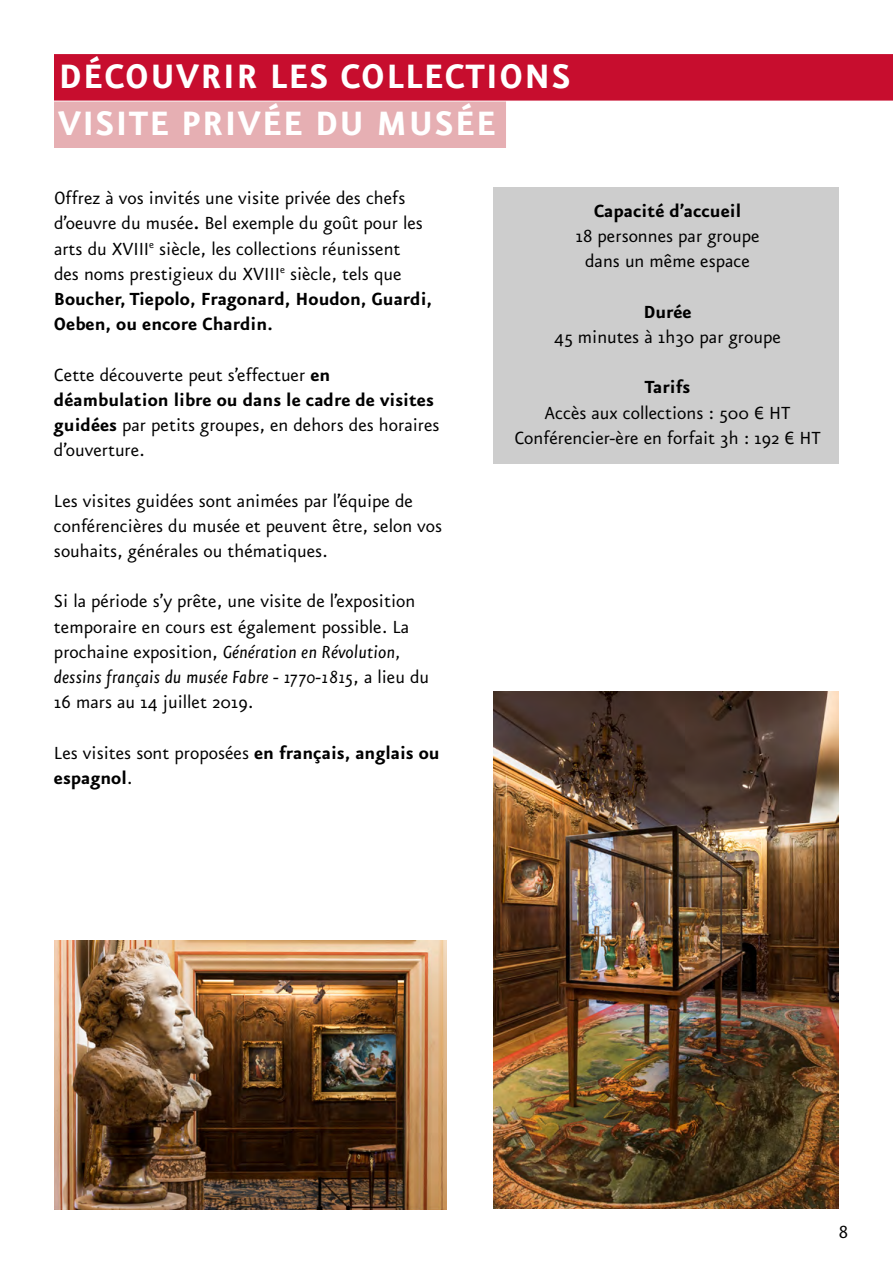
<style>
.page{position:relative;width:893px;height:1263px;background:#fff}
.page>*{position:absolute;margin:0;border:0;box-sizing:border-box;transform-origin:0 0}
.t1{font:700 40.5px "Eureka Sans Pro";letter-spacing:.03em;color:#fff}
.t2{font:21px/25.2px "Eureka Sans Pro";color:#000}
.t3{font:700 21px/25.2px "Eureka Sans Pro";color:#000}
.s1{font-weight:700}
.s2{font-style:italic}
.s3{font-weight:400}
</style>
<div class="page">
<div style="left:54px;top:54px;width:839px;height:47px;background:#c70d2e"></div>
<div style="left:493px;top:188px;width:346px;height:276px;background:#cdcdcd"></div>
<img style="left:493px;top:691px;width:346px;height:518px">
<img style="left:54px;top:940px;width:392px;height:269px">
<div style="left:54px;top:101px;width:452px;height:47px;background:#e6afb3"></div>
<h1 class="t1" style="left:58px;top:52px;width:513px">DÉCOUVRIR LES COLLECTIONS</h1>
<h1 class="t1" style="left:58px;top:99px;width:439px">VISITE PRIVÉE DU MUSÉE</h1>
<p class="t2" style="left:54px;top:185px;width:380px">Offrez à vos invités une visite privée des chefs d’oeuvre du musée<span class="s1">.</span> Bel exemple du goût pour les arts du XVIII<sup>e</sup> siècle, les collections réunissent<br>des noms prestigieux du XVIII<sup>e</sup> siècle, tels que <span class="s1">Boucher, Tiepolo, Fragonard, Houdon, Guardi, Oeben, ou encore Chardin.</span></p>
<p class="t2" style="left:54px;top:362px;width:387px">Cette découverte peut s’effectuer <span class="s1">en déambulation libre ou dans le cadre de visites guidées</span> par petits groupes, en dehors des horaires d’ouverture.</p>
<p class="t2" style="left:54px;top:488px;width:390px">Les visites guidées sont animées par l’équipe de conférencières du musée et peuvent être, selon vos souhaits, générales ou thématiques.</p>
<p class="t2" style="left:54px;top:588px;width:377px">Si la période s’y prête, une visite de l’exposition temporaire en cours est également possible. La prochaine exposition, <span class="s2">Génération en Révolution, dessins français du musée Fabre - 1770-1815</span>, a lieu du 16 mars au 14 juillet 2019.</p>
<p class="t3" style="left:54px;top:739px;width:387px"><span class="s3">Les visites sont proposées</span> en français, anglais ou espagnol<span class="s3">.</span></p>
<p class="t3" style="left:594px;top:198px;width:149px">Capacité d’accueil</p>
<p class="t2" style="left:576px;top:223px;width:185px;text-align:center">18 personnes par groupe dans un même espace</p>
<p class="t3" style="left:643px;top:299px;width:50px">Durée</p>
<p class="t2" style="left:554px;top:324px;width:228px">45 minutes à 1h30 par groupe</p>
<p class="t3" style="left:645px;top:374px;width:47px">Tarifs</p>
<p class="t2" style="left:514px;top:400px;width:308px;text-align:center">Accès aux collections : 500 € HT<br>Conférencier-ère en forfait 3h : 192 € HT</p>
<p class="t2" style="left:839px;top:1219px;width:11px">8</p>
</div>
